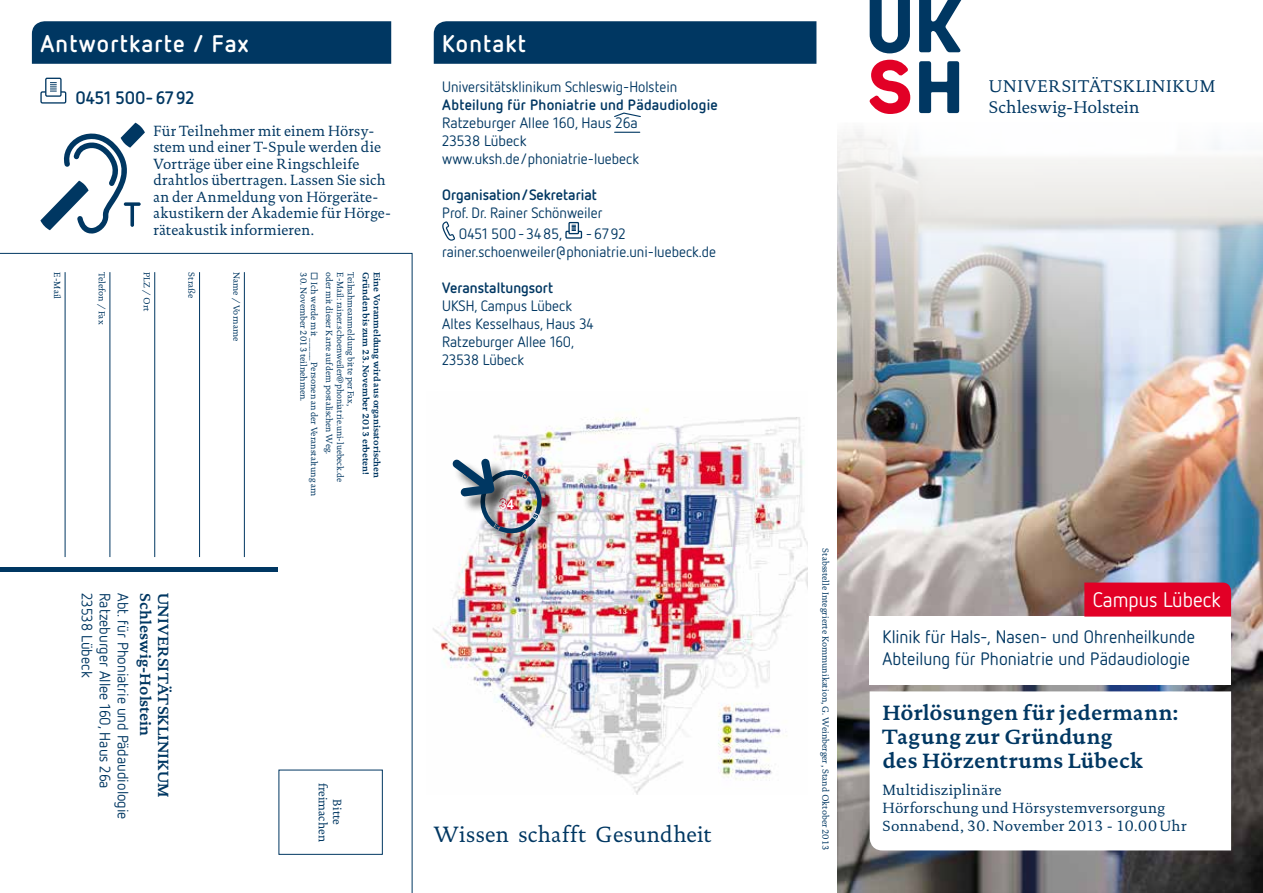
<style>
.page{position:relative;width:1263px;height:893px;background:#fff}
.page>*{position:absolute;margin:0;border:0;box-sizing:border-box;transform-origin:0 0}
.t1{font:700 24px "Netto OT";letter-spacing:.05em;color:#fff}
.t2{font:22.5px "DTL Documenta TOT";letter-spacing:.02em;color:#003762}
.t3{font:700 21px/24px "DTL Documenta TOT";letter-spacing:.015em;color:#003762}
.t4{font:21px "Netto OT";color:#fff}
.t5{font:18px/21.6px "Netto OT";color:#003762}
.t6{font:700 18px "Netto OT";color:#003762}
.t7{font:17.25px/20.7px "DTL Documenta TOT";letter-spacing:.02em;color:#003762}
.t8{font:15px/18px "Netto OT";color:#003762}
.t9{font:15px/16.5px "DTL Documenta TOT";letter-spacing:.015em;color:#003762}
.t10{font:700 15px "Netto OT";color:#003762}
.t11{font:700 15px "DTL Documenta TOT";color:#003762}
.t12{font:700 13.5px "Arial";color:#fff}
.t13{font:12px/14.4px "DTL Documenta TOT";color:#003762;text-align:center}
.t14{font:9px "DTL Documenta TOT";color:#003762}
.t15{font:9px "DTL Documenta TOT";color:#003762;scale:.96 1}
.t16{font:700 9px "DTL Documenta TOT";color:#003762}
</style>
<div class="page">
<svg style="left:0;top:253px;width:412px;height:640px"></svg>
<img style="left:838px;top:129px;width:425px;height:764px">
<hr style="left:244px;top:272px;width:1px;height:285px;background:#003762">
<hr style="left:199px;top:272px;width:1px;height:285px;background:#003762">
<hr style="left:154px;top:272px;width:1px;height:285px;background:#003762">
<hr style="left:110px;top:272px;width:1px;height:285px;background:#003762">
<hr style="left:65px;top:272px;width:1px;height:285px;background:#003762">
<div style="left:279px;top:770px;width:104px;height:85px;border:1px solid #003762"></div>
<hr style="left:0;top:568px;width:277px;height:4px;background:#003762">
<div style="left:40px;top:91px;width:26px;height:13px;border:1px solid #003762"></div>
<div style="left:46px;top:78px;width:15px;height:18px;background:#fff"></div>
<div style="left:45px;top:78px;width:17px;height:19px;border:1px solid #003762"></div>
<svg style="left:50px;top:82px;width:7px;height:10px"></svg>
<svg style="left:442px;top:221px;width:13px;height:20px"></svg>
<div style="left:565px;top:231px;width:17px;height:8px;border:1px solid #003762"></div>
<svg style="left:569px;top:223px;width:9px;height:11px"></svg>
<div style="left:568px;top:222px;width:11px;height:12px;border:1px solid #003762"></div>
<svg style="left:572px;top:225px;width:4px;height:6px"></svg>
<svg style="left:870px;top:0;width:40px;height:53px"></svg>
<svg style="left:919px;top:0;width:43px;height:52px"></svg>
<svg style="left:869px;top:60px;width:41px;height:54px"></svg>
<svg style="left:919px;top:61px;width:40px;height:52px"></svg>
<svg style="left:870px;top:691px;width:361px;height:159px"></svg>
<div style="left:870px;top:617px;width:361px;height:68px;background:#fff"></div>
<div style="left:1084px;top:583px;width:147px;height:34px;background:#e20026"></div>
<div style="left:434px;top:21px;width:382px;height:43px;background:#003762"></div>
<div style="left:32px;top:21px;width:359px;height:43px;background:#003762"></div>
<img style="left:433px;top:408px;width:375px;height:387px">
<div style="left:481px;top:471px;width:77px;height:79px;background:#000;opacity:.75"></div>
<img style="left:440px;top:443px;width:113px;height:102px">
<svg style="left:614px;top:112px;width:27px;height:5px"></svg>
<svg style="left:615px;top:132px;width:25px;height:1px"></svg>
<svg style="left:40px;top:123px;width:105px;height:111px"></svg>
<h1 class="t1" style="left:40px;top:28px;width:210px">Antwortkarte / Fax</h1>
<h1 class="t1" style="left:442px;top:28px;width:85px">Kontakt</h1>
<p class="t6" style="left:75px;top:86px;width:121px">0451 500-6792</p>
<p class="t9" style="left:153px;top:122px;width:239px">Für Teilnehmer mit einem Hörsy&shy;stem und einer T-Spule werden die<br>Vorträge über eine Ringschleife drahtlos übertragen. Lassen Sie sich an der Anmeldung von Hörgeräte&shy;akustikern der Akademie für Hörge&shy;räteakustik informieren.</p>
<p class="t14" style="left:62px;top:272px;width:28px;rotate:90deg">E-Mail</p>
<p class="t14" style="left:107px;top:272px;width:54px;rotate:90deg">Telefon / Fax</p>
<p class="t14" style="left:152px;top:272px;width:41px;rotate:90deg">PLZ / Ort</p>
<p class="t14" style="left:197px;top:272px;width:28px;rotate:90deg">Straße</p>
<p class="t14" style="left:242px;top:272px;width:70px;rotate:90deg">Name / Vorname</p>
<p class="t8" style="left:96px;top:593px;width:86px;rotate:90deg">23538 Lübeck</p>
<p class="t8" style="left:114px;top:593px;width:197px;rotate:90deg">Ratzeburger Allee 160, Haus 26a</p>
<p class="t8" style="left:132px;top:593px;width:228px;rotate:90deg">Abt. für Phoniatrie und Pädaudiologie</p>
<p class="t11" style="left:154px;top:593px;width:144px;rotate:90deg">Schleswig-Holstein</p>
<p class="t11" style="left:172px;top:593px;width:206px;rotate:90deg">UNIVERSITÄTSKLINIKUM</p>
<p class="t14" style="left:320px;top:272px;width:225px;rotate:90deg">◻ Ich werde mit _____ Personen an der Veranstaltung am</p>
<p class="t15" style="left:335px;top:272px;width:191px;rotate:90deg">oder mit dieser Karte auf dem postalischen Weg.</p>
<p class="t15" style="left:345px;top:272px;width:220px;rotate:90deg">E-Mail: rainer.schoenweiler@phoniatrie.uni-luebeck.de</p>
<p class="t15" style="left:356px;top:272px;width:141px;rotate:90deg">Teilnahmeanmeldung bitte per Fax,</p>
<p class="t16" style="left:372px;top:272px;width:204px;rotate:90deg">Gründen bis zum 23. November 2013 erbeten!</p>
<p class="t16" style="left:382px;top:272px;width:207px;rotate:90deg">Eine Voranmeldung wird aus organisatorischen</p>
<p class="t14" style="left:309px;top:272px;width:131px;rotate:90deg">30. November 2013 teilnehmen.</p>
<p class="t13" style="left:345px;top:782px;width:61px;rotate:90deg">Bitte freimachen</p>
<p class="t8" style="left:442px;top:78px;width:237px">Universitätsklinikum Schleswig-Holstein</p>
<p class="t10" style="left:442px;top:96px;width:277px">Abteilung für Phoniatrie und Pädaudiologie</p>
<p class="t8" style="left:442px;top:114px;width:198px">Ratzeburger Allee 160, Haus 26a<br>23538 Lübeck www.uksh.de/phoniatrie-luebeck</p>
<p class="t10" style="left:442px;top:186px;width:156px">Organisation/Sekretariat</p>
<p class="t8" style="left:459px;top:203px;width:145px;line-height:20.2px;text-indent:-17px">Prof. Dr. Rainer Schönweiler<br>0451 500- 3485,</p>
<p class="t8" style="left:442px;top:224px;width:275px;text-indent:144px">-6792 rainer.schoenweiler@phoniatrie.uni-luebeck.de</p>
<p class="t10" style="left:442px;top:278px;width:112px">Veranstaltungsort</p>
<p class="t8" style="left:442px;top:296px;width:153px">UKSH, Campus Lübeck<br>Altes Kesselhaus, Haus 34<br>Ratzeburger Allee 160,<br>23538 Lübeck</p>
<p class="t12" style="left:499px;top:495px;width:16px">34</p>
<h2 class="t2" style="left:434px;top:821px;width:279px">Wissen schafft Gesundheit</h2>
<p class="t7" style="left:989px;top:76px;width:228px">UNIVERSITÄTSKLINIKUM<br>Schleswig-Holstein</p>
<p class="t14" style="left:831px;top:548px;width:304px;rotate:90deg">Stabsstelle Integrierte Kommunikation, G. Weinberger, Stand Oktober 2013</p>
<h3 class="t4" style="left:1093px;top:587px;width:129px">Campus Lübeck</h3>
<p class="t5" style="left:882px;top:626px;width:314px">Klinik für Hals-, Nasen- und Ohrenheilkunde<br>Abteilung für Phoniatrie und Pädaudiologie</p>
<h3 class="t3" style="left:882px;top:701px;width:297px">Hörlösungen für jedermann:<br>Tagung zur Gründung<br>des Hörzentrums Lübeck</h3>
<p class="t9" style="left:882px;top:781px;width:306px;line-height:18px">Multidisziplinäre<br>Hörforschung und Hörsystemversorgung<br>Sonnabend, 30. November 2013 - 10.00Uhr</p>
</div>
